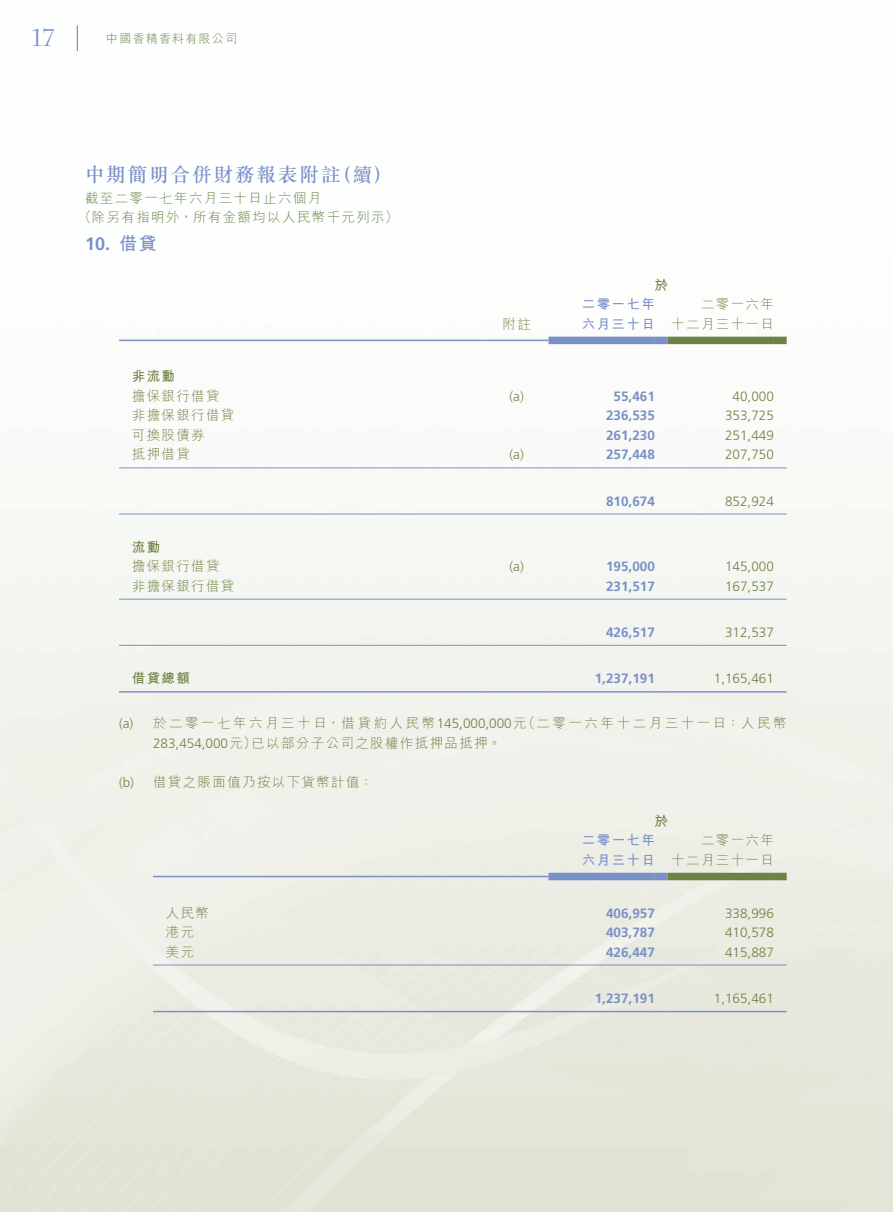
<style>
.page{position:relative;width:893px;height:1212px;background:#fff}
.page>*{position:absolute;margin:0;border:0;box-sizing:border-box;transform-origin:0 0}
.t1{font:24px "Charlemagne Std";color:#7a90c9}
.t2{font:500 19.5px "M Sung HK";letter-spacing:.1em;color:#7a90c9}
.t3{font:700 18px "Frutiger LT Std";color:#7a90c9}
.t4{font:300 13.5px/19.5px "M Hei HK";letter-spacing:.1em;color:#6e8245;text-align:right}
.t5{font:300 13.5px "Frutiger LT Std";color:#6e8245}
.t6{font:700 13.5px "Frutiger LT Std";color:#7a90c9}
.t7{font:300 13.5px/19.5px "M Hei HK";letter-spacing:.185em;color:#6e8245}
.t8{font:700 13.5px/19.5px "M Hei HK";letter-spacing:.1em;color:#7a90c9}
.t9{font:700 13.5px "M Hei HK";letter-spacing:.1em;color:#6e8245}
.t10{font:300 12px "M Hei HK";letter-spacing:.1em;color:#6e8245}
.s1{font-family:"M Hei HK"}
.s2{font-family:"Frutiger LT Std"}
</style>
<div class="page">
<svg style="left:77px;top:26px;width:1px;height:25px"></svg>
<hr style="left:119px;top:467px;width:366px;height:1px;background:#7a90c9">
<hr style="left:485px;top:467px;width:64px;height:1px;background:#7a90c9">
<hr style="left:549px;top:467px;width:106px;height:1px;background:#7a90c9">
<svg style="left:655px;top:467px;width:13px;height:1px"></svg>
<hr style="left:668px;top:467px;width:106px;height:1px;background:#7a90c9">
<hr style="left:119px;top:514px;width:366px;height:1px;background:#7a90c9">
<hr style="left:485px;top:514px;width:64px;height:1px;background:#7a90c9">
<hr style="left:549px;top:514px;width:106px;height:1px;background:#7a90c9">
<svg style="left:655px;top:514px;width:13px;height:1px"></svg>
<hr style="left:668px;top:514px;width:106px;height:1px;background:#7a90c9">
<hr style="left:119px;top:599px;width:366px;height:1px;background:#7a90c9">
<hr style="left:485px;top:599px;width:64px;height:1px;background:#7a90c9">
<hr style="left:549px;top:599px;width:106px;height:1px;background:#7a90c9">
<svg style="left:655px;top:599px;width:13px;height:1px"></svg>
<hr style="left:668px;top:599px;width:106px;height:1px;background:#7a90c9">
<hr style="left:119px;top:645px;width:366px;height:1px;background:#7a90c9">
<hr style="left:485px;top:645px;width:64px;height:1px;background:#7a90c9">
<hr style="left:549px;top:645px;width:106px;height:1px;background:#7a90c9">
<svg style="left:655px;top:645px;width:13px;height:1px"></svg>
<hr style="left:668px;top:645px;width:106px;height:1px;background:#7a90c9">
<hr style="left:119px;top:691px;width:366px;height:1px;background:#7a90c9">
<hr style="left:485px;top:691px;width:64px;height:1px;background:#7a90c9">
<hr style="left:549px;top:691px;width:106px;height:1px;background:#7a90c9">
<svg style="left:655px;top:691px;width:13px;height:1px"></svg>
<hr style="left:668px;top:691px;width:106px;height:1px;background:#7a90c9">
<hr style="left:119px;top:340px;width:366px;height:1px;background:#7a90c9">
<hr style="left:485px;top:340px;width:64px;height:1px;background:#7a90c9">
<svg style="left:774px;top:691px;width:13px;height:1px"></svg>
<svg style="left:774px;top:467px;width:13px;height:1px"></svg>
<svg style="left:774px;top:514px;width:13px;height:1px"></svg>
<svg style="left:774px;top:599px;width:13px;height:1px"></svg>
<svg style="left:774px;top:645px;width:13px;height:1px"></svg>
<div style="left:549px;top:337px;width:106px;height:7px;background:#7a90c9"></div>
<div style="left:655px;top:337px;width:13px;height:7px;background:#7a90c9"></div>
<div style="left:668px;top:337px;width:106px;height:7px;background:#6e8245"></div>
<div style="left:774px;top:337px;width:13px;height:7px;background:#6e8245"></div>
<hr style="left:153px;top:965px;width:396px;height:1px;background:#7a90c9">
<hr style="left:549px;top:965px;width:106px;height:1px;background:#7a90c9">
<svg style="left:655px;top:965px;width:13px;height:1px"></svg>
<hr style="left:668px;top:965px;width:106px;height:1px;background:#7a90c9">
<hr style="left:153px;top:1011px;width:396px;height:1px;background:#7a90c9">
<hr style="left:549px;top:1011px;width:106px;height:1px;background:#7a90c9">
<svg style="left:655px;top:1011px;width:13px;height:1px"></svg>
<hr style="left:668px;top:1011px;width:106px;height:1px;background:#7a90c9">
<hr style="left:153px;top:876px;width:396px;height:1px;background:#7a90c9">
<svg style="left:774px;top:1011px;width:13px;height:1px"></svg>
<svg style="left:774px;top:965px;width:13px;height:1px"></svg>
<div style="left:549px;top:873px;width:106px;height:7px;background:#7a90c9"></div>
<div style="left:655px;top:873px;width:13px;height:7px;background:#7a90c9"></div>
<div style="left:668px;top:873px;width:106px;height:7px;background:#6e8245"></div>
<div style="left:774px;top:873px;width:13px;height:7px;background:#6e8245"></div>
<h1 class="t1" style="left:32px;top:24px;width:25px">17</h1>
<p class="t10" style="left:106px;top:32px;width:132px">中國香精香料有限公司</p>
<h2 class="t2" style="left:85px;top:161px;width:308px">中期簡明合併財務報表附註（續）</h2>
<p class="t4" style="left:78px;top:188px;width:321px;text-align:left;text-indent:7px">截至二零一七年六月三十日止六個月<br>（除另有指明外，所有金額均以人民幣千元列示）</p>
<h3 class="t3" style="left:85px;top:233px;width:73px">10. <span class="s1">借貸</span></h3>
<p class="t4" style="left:502px;top:314px;width:30px">附註</p>
<p class="t9" style="left:654px;top:275px;width:15px">於</p>
<p class="t8" style="left:582px;top:293px;width:74px">二零一七年六月三十日</p>
<p class="t4" style="left:671px;top:294px;width:104px">二零一六年<br>十二月三十一日</p>
<p class="t9" style="left:132px;top:367px;width:45px">非流動</p>
<p class="t4" style="left:132px;top:386px;width:89px">擔保銀行借貸</p>
<p class="t5" style="left:509px;top:389px;width:16px">(a)</p>
<p class="t6" style="left:614px;top:388px;width:43px">55,461</p>
<p class="t5" style="left:733px;top:389px;width:43px">40,000</p>
<p class="t4" style="left:132px;top:405px;width:104px">非擔保銀行借貸</p>
<p class="t6" style="left:606px;top:408px;width:50px">236,535</p>
<p class="t5" style="left:725px;top:408px;width:50px">353,725</p>
<p class="t4" style="left:132px;top:425px;width:74px">可換股債券</p>
<p class="t6" style="left:606px;top:427px;width:50px">261,230</p>
<p class="t5" style="left:725px;top:428px;width:50px">251,449</p>
<p class="t4" style="left:132px;top:444px;width:60px">抵押借貸</p>
<p class="t5" style="left:509px;top:447px;width:16px">(a)</p>
<p class="t6" style="left:606px;top:447px;width:50px">257,448</p>
<p class="t5" style="left:725px;top:447px;width:50px">207,750</p>
<p class="t6" style="left:606px;top:493px;width:50px">810,674</p>
<p class="t5" style="left:725px;top:493px;width:50px">852,924</p>
<p class="t9" style="left:132px;top:537px;width:30px">流動</p>
<p class="t4" style="left:132px;top:556px;width:89px">擔保銀行借貸</p>
<p class="t5" style="left:509px;top:559px;width:16px">(a)</p>
<p class="t6" style="left:606px;top:558px;width:50px">195,000</p>
<p class="t5" style="left:725px;top:559px;width:50px">145,000</p>
<p class="t4" style="left:132px;top:576px;width:104px">非擔保銀行借貸</p>
<p class="t6" style="left:606px;top:578px;width:50px">231,517</p>
<p class="t5" style="left:725px;top:578px;width:50px">167,537</p>
<p class="t6" style="left:606px;top:624px;width:50px">426,517</p>
<p class="t5" style="left:725px;top:624px;width:50px">312,537</p>
<p class="t9" style="left:132px;top:668px;width:60px">借貸總額</p>
<p class="t6" style="left:595px;top:670px;width:62px">1,237,191</p>
<p class="t5" style="left:714px;top:671px;width:62px">1,165,461</p>
<p class="t7" style="left:153px;top:713px;width:635px;text-indent:-34px"><span class="s2">(a)</span> 於二零一七年六月三十日，借貸約人民幣<span class="s2">145,000,000</span>元（二零一六年十二月三十一日：人民幣<br><span class="s2">283,454,000</span>元）已以部分子公司之股權作抵押品抵押。</p>
<p class="t4" style="left:119px;top:772px;width:256px"><span class="s2">(b)</span> 借貸之賬面值乃按以下貨幣計值：</p>
<p class="t9" style="left:654px;top:811px;width:15px">於</p>
<p class="t8" style="left:582px;top:829px;width:74px">二零一七年六月三十日</p>
<p class="t4" style="left:671px;top:830px;width:104px">二零一六年<br>十二月三十一日</p>
<p class="t4" style="left:166px;top:903px;width:45px">人民幣</p>
<p class="t6" style="left:606px;top:905px;width:50px">406,957</p>
<p class="t5" style="left:725px;top:905px;width:50px">338,996</p>
<p class="t4" style="left:166px;top:922px;width:30px">港元</p>
<p class="t6" style="left:606px;top:924px;width:50px">403,787</p>
<p class="t5" style="left:725px;top:925px;width:50px">410,578</p>
<p class="t4" style="left:166px;top:942px;width:30px">美元</p>
<p class="t6" style="left:606px;top:944px;width:50px">426,447</p>
<p class="t5" style="left:725px;top:944px;width:50px">415,887</p>
<p class="t6" style="left:595px;top:990px;width:62px">1,237,191</p>
<p class="t5" style="left:714px;top:990px;width:62px">1,165,461</p>
</div>
